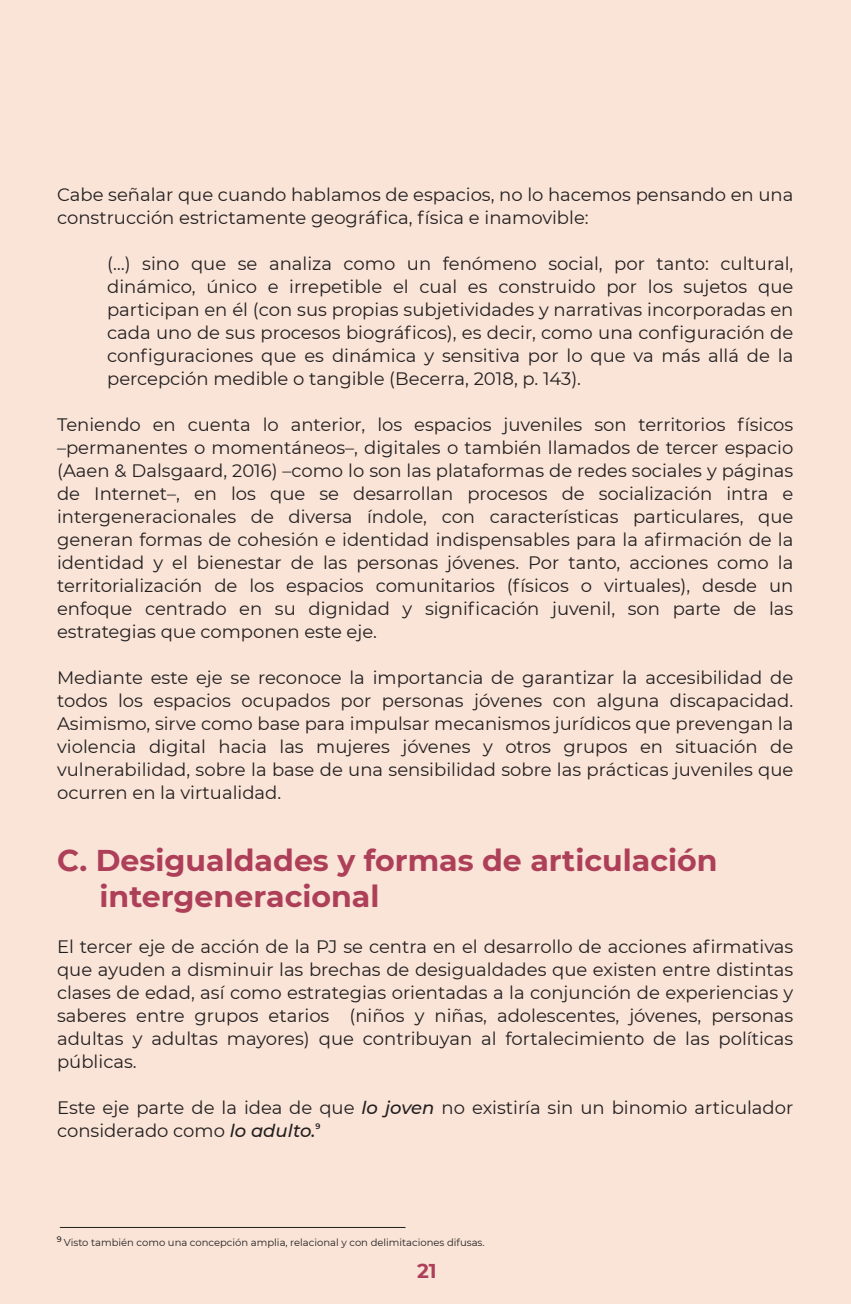
<style>
.page{position:relative;width:851px;height:1304px;background:#fff}
.page>*{position:absolute;margin:0;border:0;box-sizing:border-box;transform-origin:0 0}
.t1{font:700 30px/36px "Montserrat";color:#ae3f59}
.t2{font:700 20px "Montserrat";color:#ae3f59}
.t3{font:18px/23px "Montserrat";color:#231f20;text-align:justify}
.t4{font:10px "Montserrat";color:#231f20}
.t5{font:600 8px "Montserrat";color:#231f20}
.s1{font-weight:500;font-style:italic}
</style>
<div class="page">
<div style="left:0;top:0;width:850px;height:1304px;background:#f9e4d7"></div>
<hr style="left:60px;top:1227px;width:345px;height:1px;background:#231f20">
<p class="t3" style="left:57px;top:182px;width:737px">Cabe señalar que cuando hablamos de espacios, no lo hacemos pensando en una construcción estrictamente geográfica, física e inamovible:</p>
<p class="t3" style="left:107px;top:251px;width:687px">(…) sino que se analiza como un fenómeno social, por tanto: cultural, dinámico, único e irrepetible el cual es construido por los sujetos que participan en él (con sus propias subjetividades y narrativas incorporadas en cada uno de sus procesos biográficos), es decir, como una configuración de configuraciones que es dinámica y sensitiva por lo que va más allá de la percepción medible o tangible (Becerra, 2018, p. 143).</p>
<p class="t3" style="left:57px;top:412px;width:737px">Teniendo en cuenta lo anterior, los espacios juveniles son territorios físicos –permanentes o momentáneos–, digitales o también llamados de tercer espacio (Aaen &amp; Dalsgaard, 2016) –como lo son las plataformas de redes sociales y páginas de Internet–, en los que se desarrollan procesos de socialización intra e intergeneracionales de diversa índole, con características particulares, que generan formas de cohesión e identidad indispensables para la afirmación de la identidad y el bienestar de las personas jóvenes. Por tanto, acciones como la territorialización de los espacios comunitarios (físicos o virtuales), desde un enfoque centrado en su dignidad y significación juvenil, son parte de las estrategias que componen este eje.</p>
<p class="t3" style="left:57px;top:665px;width:737px">Mediante este eje se reconoce la importancia de garantizar la accesibilidad de todos los espacios ocupados por personas jóvenes con alguna discapacidad.<br>Asimismo, sirve como base para impulsar mecanismos jurídicos que prevengan la violencia digital hacia las mujeres jóvenes y otros grupos en situación de vulnerabilidad, sobre la base de una sensibilidad sobre las prácticas juveniles que ocurren en la virtualidad.</p>
<h1 class="t1" style="left:100px;top:841px;width:619px;text-indent:-42px">C. Desigualdades y formas de articulación intergeneracional</h1>
<p class="t3" style="left:57px;top:934px;width:737px">El tercer eje de acción de la PJ se centra en el desarrollo de acciones afirmativas que ayuden a disminuir las brechas de desigualdades que existen entre distintas clases de edad, así como estrategias orientadas a la conjunción de experiencias y saberes entre grupos etarios (niños y niñas, adolescentes, jóvenes, personas adultas y adultas mayores) que contribuyan al fortalecimiento de las políticas públicas.</p>
<p class="t3" style="left:57px;top:1095px;width:737px">Este eje parte de la idea de que <span class="s1">lo joven</span> no existiría sin un binomio articulador considerado como <span class="s1">lo adulto.</span></p>
<p class="t5" style="left:315px;top:1120px;width:7px">9</p>
<p class="t4" style="left:57px;top:1235px;width:429px"><sup>9</sup> Visto también como una concepción amplia, relacional y con delimitaciones difusas.</p>
<p class="t2" style="left:417px;top:1256px;width:21px">21</p>
</div>
